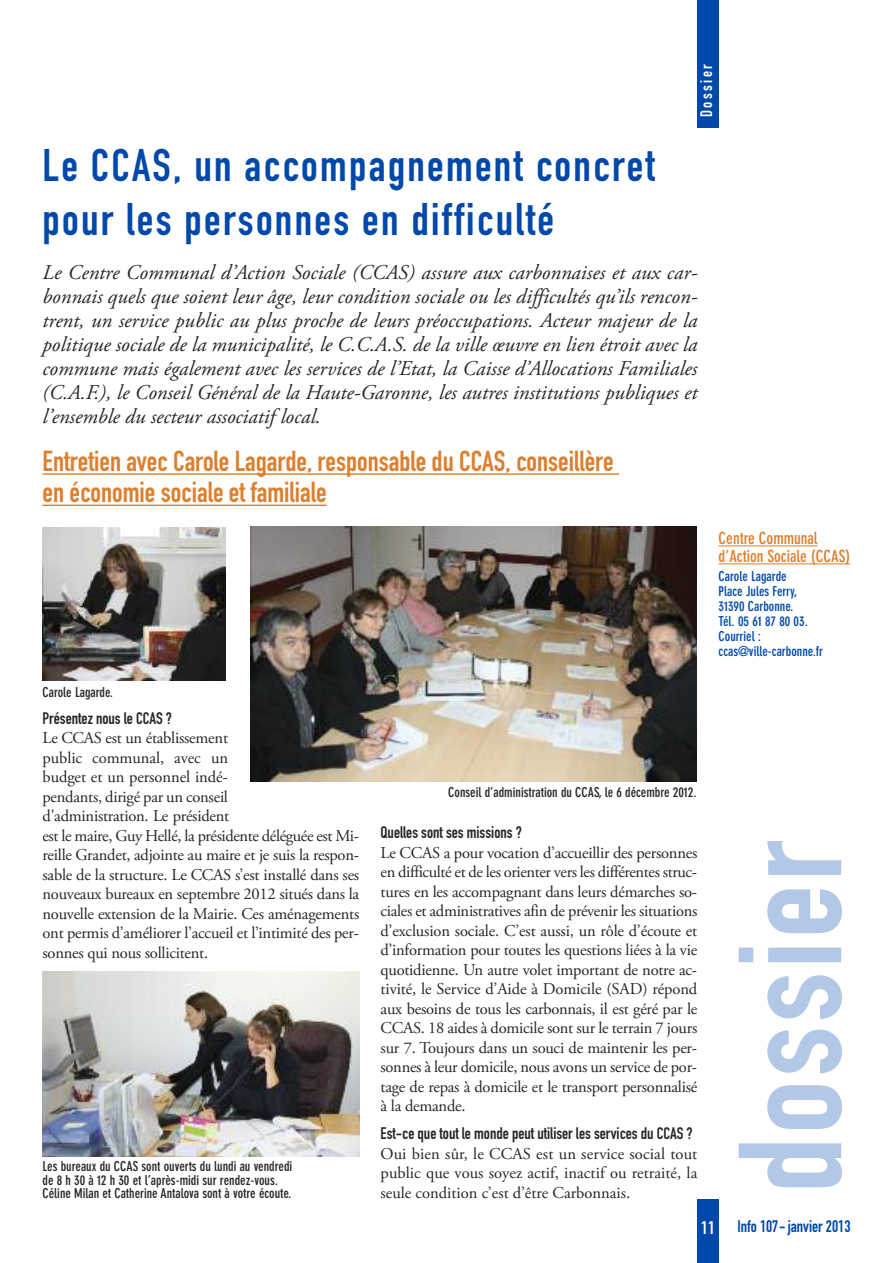
<style>
.page{position:relative;width:893px;height:1263px;background:#fff}
.page>*{position:absolute;margin:0;border:0;box-sizing:border-box;transform-origin:0 0}
.t1{font:45px/54px "DIN Engschrift Std";letter-spacing:.05em;color:#0048aa}
.t2{font:28.5px/31.2px "DIN Engschrift Std";color:#dc7f2f}
.t3{font:italic 21px/24px "Adobe Garamond Pro";color:#272627;text-align:justify}
.t4{font:18px "DIN Engschrift Std";color:#fff}
.t5{font:16.5px/19.5px "Adobe Garamond Pro";letter-spacing:-.015em;color:#272627;text-align:justify}
.t6{font:16.5px "DIN Engschrift Std";color:#272627}
.t7{font:700 condensed 16.5px/18px "DIN Neuzeit Grotesk Std";color:#dc7f2f}
.t8{font:16.5px "DIN Engschrift Std";color:#0048aa}
.t9{font:16.5px "DIN Engschrift Std";letter-spacing:.15em;color:#fff}
.t10{font:700 condensed 13.5px/13.5px "DIN Neuzeit Grotesk Std";color:#272627}
.t11{font:700 condensed 13.5px/15px "DIN Neuzeit Grotesk Std";color:#0048aa}
</style>
<div class="page">
<div style="left:697px;top:0;width:22px;height:128px;background:#0048aa"></div>
<div style="left:697px;top:1199px;width:22px;height:64px;background:#0048aa"></div>
<hr style="left:719px;top:545px;width:99px;height:1px;background:#dc7f2f">
<hr style="left:719px;top:563px;width:131px;height:1px;background:#dc7f2f">
<svg style="left:739px;top:841px;width:103px;height:346px"></svg>
<hr style="left:43px;top:473px;width:576px;height:2px;background:#dc7f2f">
<hr style="left:43px;top:505px;width:284px;height:1px;background:#dc7f2f">
<img style="left:43px;top:527px;width:182px;height:153px">
<img style="left:251px;top:527px;width:446px;height:254px">
<img style="left:43px;top:971px;width:316px;height:186px">
<p class="t9" style="left:700px;top:117px;width:55px;rotate:-90deg">Dossier</p>
<h1 class="t1" style="left:43px;top:142px;width:614px">Le CCAS, un accompagnement concret pour les personnes en difficulté</h1>
<p class="t3" style="left:43px;top:262px;width:656px">Le Centre Communal d’Action Sociale (CCAS) assure aux carbonnaises et aux car&shy;bonnais quels que soient leur âge, leur condition sociale ou les difficultés qu’ils rencon&shy;trent, un service public au plus proche de leurs préoccupations. Acteur majeur de la politique sociale de la municipalité, le C.C.A.S. de la ville œuvre en lien étroit avec la commune mais également avec les services de l’Etat, la Caisse d’Allocations Familiales (C.A.F.), le Conseil Général de la Haute-Garonne, les autres institutions publiques et l’ensemble du secteur associatif local.</p>
<h2 class="t2" style="left:43px;top:448px;width:573px">Entretien avec Carole Lagarde, responsable du CCAS, conseillère en économie sociale et familiale</h2>
<p class="t10" style="left:43px;top:687px;width:72px">Carole Lagarde.</p>
<p class="t6" style="left:43px;top:712px;width:131px">Présentez nous le CCAS ?</p>
<p class="t5" style="left:43px;top:730px;width:318px;text-align:left">Le CCAS est un établissement<br>public communal, avec un<br>budget et un personnel indé-<br>pendants, dirigé par un conseil<br>d'administration. Le président<br>est le maire, Guy Hellé, la présidente déléguée est Mi&shy;reille Grandet, adjointe au maire et je suis la respon&shy;sable de la structure. Le CCAS s’est installé dans ses nouveaux bureaux en septembre 2012 situés dans la nouvelle extension de la Mairie. Ces aménagements ont permis d’améliorer l’accueil et l’intimité des per&shy;sonnes qui nous sollicitent.</p>
<p class="t10" style="left:43px;top:1161px;width:251px">Les bureaux du CCAS sont ouverts du lundi au vendredi de 8 h 30 à 12 h 30 et l’après-midi sur rendez-vous.<br>Céline Milan et Catherine Antalova sont à votre écoute.</p>
<p class="t10" style="left:448px;top:786px;width:250px">Conseil d’administration du CCAS, le 6 décembre 2012.</p>
<p class="t6" style="left:381px;top:827px;width:143px">Quelles sont ses missions ?</p>
<p class="t5" style="left:381px;top:844px;width:318px">Le CCAS a pour vocation d’accueillir des personnes en difficulté et de les orienter vers les différentes struc&shy;tures en les accompagnant dans leurs démarches so&shy;ciales et administratives afin de prévenir les situations d’exclusion sociale. C’est aussi, un rôle d’écoute et d’information pour toutes les questions liées à la vie quotidienne. Un autre volet important de notre ac&shy;tivité, le Service d’Aide à Domicile (SAD) répond aux besoins de tous les carbonnais, il est géré par le CCAS. 18 aides à domicile sont sur le terrain 7 jours sur 7. Toujours dans un souci de maintenir les per&shy;sonnes à leur domicile, nous avons un service de por&shy;tage de repas à domicile et le transport personnalisé à la demande.</p>
<p class="t6" style="left:381px;top:1128px;width:314px">Est-ce que tout le monde peut utiliser les services du CCAS ?</p>
<p class="t5" style="left:381px;top:1145px;width:318px">Oui bien sûr, le CCAS est un service social tout public que vous soyez actif, inactif ou retraité, la seule condition c’est d’être Carbonnais.</p>
<p class="t7" style="left:719px;top:531px;width:133px">Centre Communal d’Action Sociale (CCAS)</p>
<p class="t11" style="left:719px;top:570px;width:106px">Carole Lagarde<br>Place Jules Ferry,<br>31390 Carbonne.<br>Tél. 05 61 87 80 03.<br>Courriel : ccas@ville-carbonne.fr</p>
<p class="t4" style="left:701px;top:1221px;width:15px">11</p>
<p class="t8" style="left:737px;top:1220px;width:115px">Info 107-janvier 2013</p>
</div>
